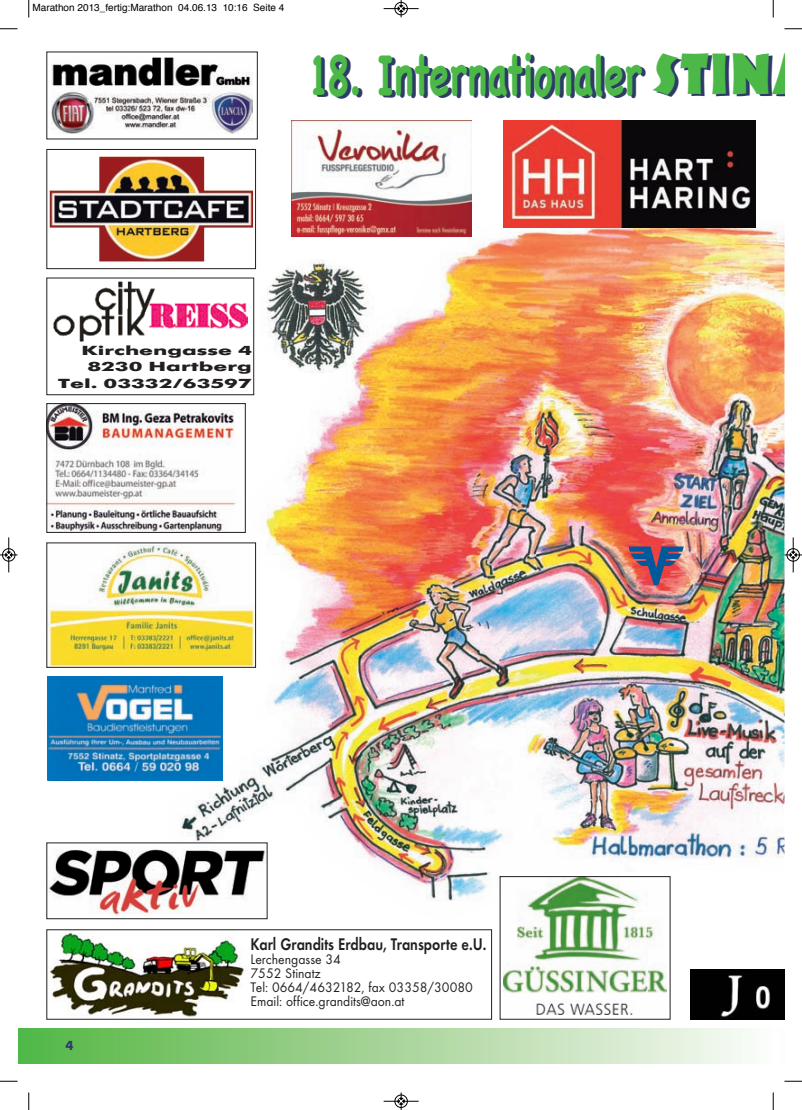
<style>
.page{position:relative;width:802px;height:1110px;background:#fff}
.page>*{position:absolute;margin:0;border:0;box-sizing:border-box;transform-origin:0 0}
.t1{font:700 56px "Chalkboard";color:#2d3c67;scale:.66 1}
.t2{font:700 17.5px "Function";color:#231f20;scale:.83 1}
.t3{font:14.38px/13.8px "Function";color:#231f20;scale:.95 1}
.t4{font:700 13.75px/16.5px "Futura SB";color:#231f20;text-align:right;scale:1.75 1}
.t5{font:700 13.75px "Futura SB";color:#2d3c67}
.t6{font:10px "Helvetica";color:#000}
.s1{font-family:"Neuland";font-weight:400}
</style>
<div class="page">
<img style="left:166px;top:210px;width:618px;height:709px">
<div style="left:47px;top:278px;width:207px;height:117px;background:#fff"></div>
<img style="left:53px;top:281px;width:194px;height:60px">
<div style="left:46px;top:278px;width:208px;height:117px;border:1px solid #231f20"></div>
<img style="left:503px;top:878px;width:163px;height:136px">
<img style="left:50px;top:156px;width:203px;height:106px">
<div style="left:46px;top:149px;width:210px;height:120px;border:1px solid #231f20"></div>
<img style="left:261px;top:259px;width:112px;height:114px">
<img style="left:48px;top:546px;width:206px;height:120px">
<div style="left:46px;top:543px;width:210px;height:125px;border:1px solid #231f20"></div>
<img style="left:47px;top:676px;width:176px;height:105px">
<img style="left:52px;top:57px;width:200px;height:77px">
<div style="left:18px;top:1028px;width:755px;height:35px;background:linear-gradient(to right,#54b442,#fcfaf7)"></div>
<img style="left:629px;top:545px;width:57px;height:41px">
<img style="left:690px;top:969px;width:94px;height:50px">
<img style="left:291px;top:120px;width:180px;height:117px">
<img style="left:48px;top:844px;width:217px;height:73px">
<div style="left:46px;top:842px;width:221px;height:77px;border:1px solid #231f20"></div>
<img style="left:48px;top:405px;width:196px;height:126px">
<div style="left:46px;top:403px;width:200px;height:130px;border:1px solid #231f20"></div>
<img style="left:503px;top:120px;width:252px;height:108px">
<img style="left:49px;top:931px;width:199px;height:86px">
<div style="left:46px;top:929px;width:446px;height:90px;border:1px solid #231f20"></div>
<svg style="left:28px;top:0;width:2px;height:18px"></svg>
<svg style="left:0;top:28px;width:18px;height:2px"></svg>
<svg style="left:772px;top:0;width:2px;height:18px"></svg>
<svg style="left:784px;top:28px;width:18px;height:2px"></svg>
<svg style="left:28px;top:1092px;width:2px;height:18px"></svg>
<svg style="left:0;top:1081px;width:18px;height:1px"></svg>
<svg style="left:772px;top:1092px;width:2px;height:18px"></svg>
<svg style="left:784px;top:1081px;width:18px;height:1px"></svg>
<div style="left:394px;top:2px;width:14px;height:13px;border:1px solid #fff;border-radius:50%"></div>
<hr style="left:383px;top:8px;width:35px;height:1px;background:#000">
<div style="left:395px;top:2px;width:12px;height:13px;border:1px solid #000;border-radius:50%"></div>
<svg style="left:398px;top:0;width:6px;height:17px"></svg>
<div style="left:394px;top:1094px;width:14px;height:14px;border:1px solid #fff;border-radius:50%"></div>
<hr style="left:383px;top:1101px;width:35px;height:1px;background:#000">
<div style="left:395px;top:1095px;width:12px;height:13px;border:1px solid #000;border-radius:50%"></div>
<svg style="left:398px;top:1092px;width:6px;height:18px"></svg>
<div style="left:2px;top:548px;width:13px;height:14px;border:1px solid #fff;border-radius:50%"></div>
<hr style="left:9px;top:537px;width:1px;height:35px;background:#000">
<div style="left:2px;top:548px;width:13px;height:13px;border:1px solid #000;border-radius:50%"></div>
<svg style="left:0;top:552px;width:18px;height:6px"></svg>
<div style="left:786px;top:548px;width:13px;height:14px;border:1px solid #fff;border-radius:50%"></div>
<hr style="left:793px;top:537px;width:1px;height:35px;background:#000">
<div style="left:786px;top:548px;width:13px;height:13px;border:1px solid #000;border-radius:50%"></div>
<svg style="left:784px;top:552px;width:18px;height:6px"></svg>
<p class="t6" style="left:32px;top:4px;width:253px">Marathon 2013_fertig:Marathon 04.06.13 10:16 Seite 4</p>
<h1 class="t1" style="left:315px;top:41px;width:755px">18. Internationaler <span class="s1">STINA</span></h1>
<p class="t4" style="left:58px;top:342px;width:112px">Kirchengasse 4<br>8230 Hartberg<br>Tel. 03332/63597</p>
<p class="t5" style="left:65px;top:1037px;width:9px">4</p>
<p class="t2" style="left:250px;top:934px;width:286px">Karl Grandits Erdbau, Transporte e.U.</p>
<p class="t3" style="left:250px;top:952px;width:235px">Lerchengasse 34<br>7552 Stinatz<br>Tel: 0664/4632182, fax 03358/30080<br>Email: office.grandits@aon.at</p>
</div>
